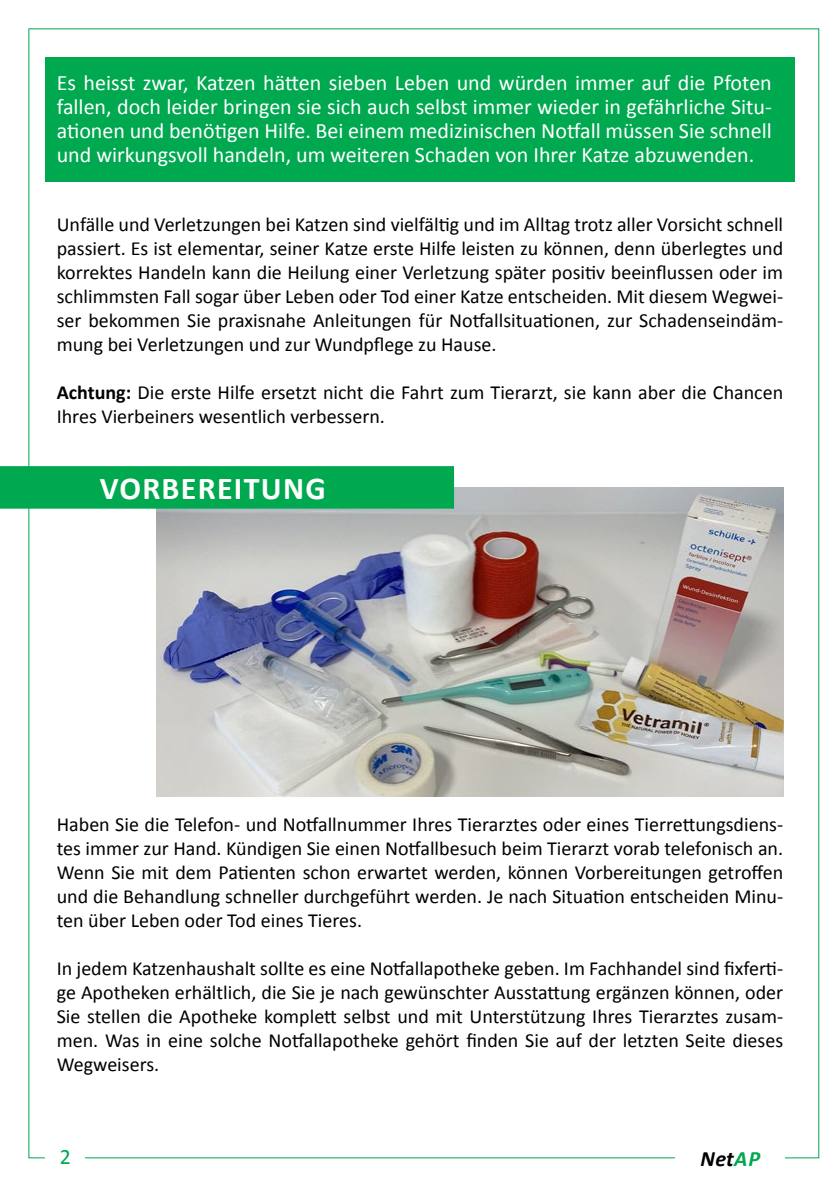
<style>
.page{position:relative;width:840px;height:1191px;background:#fff}
.page>*{position:absolute;margin:0;border:0;box-sizing:border-box;transform-origin:0 0}
.t1{font:700 32px "Calibri";letter-spacing:.04em;color:#fff}
.t2{font:22px/24px "Calibri";color:#fff;text-align:justify}
.t3{font:italic 700 22px "Calibri";letter-spacing:.02em;color:#000}
.t4{font:22px "Calibri";color:#00a850}
.t5{font:20px/24px "Calibri";color:#000;text-align:justify}
.s1{font-weight:700}
.s2{color:#00a850}
</style>
<div class="page">
<div style="left:45px;top:57px;width:749px;height:125px;background:#00a850"></div>
<img style="left:156px;top:487px;width:626px;height:310px">
<div style="left:0;top:466px;width:454px;height:42px;background:#00a850"></div>
<p class="t2" style="left:57px;top:70px;width:716px">Es heisst zwar, Katzen hätten sieben Leben und würden immer auf die Pfoten fallen, doch leider bringen sie sich auch selbst immer wieder in gefährliche Situ&shy;ationen und benötigen Hilfe. Bei einem medizinischen Notfall müssen Sie schnell und wirkungsvoll handeln, um weiteren Schaden von Ihrer Katze abzuwenden.</p>
<p class="t5" style="left:57px;top:211px;width:727px">Unfälle und Verletzungen bei Katzen sind vielfältig und im Alltag trotz aller Vorsicht schnell passiert. Es ist elementar, seiner Katze erste Hilfe leisten zu können, denn überlegtes und korrektes Handeln kann die Heilung einer Verletzung später positiv beeinflussen oder im schlimmsten Fall sogar über Leben oder Tod einer Katze entscheiden. Mit diesem Wegwei&shy;ser bekommen Sie praxisnahe Anleitungen für Notfallsituationen, zur Schadenseindäm&shy;mung bei Verletzungen und zur Wundpflege zu Hause.</p>
<p class="t5" style="left:57px;top:379px;width:727px"><span class="s1">Achtung:</span> Die erste Hilfe ersetzt nicht die Fahrt zum Tierarzt, sie kann aber die Chancen<br>Ihres Vierbeiners wesentlich verbessern.</p>
<h1 class="t1" style="left:100px;top:469px;width:227px">VORBEREITUNG</h1>
<p class="t5" style="left:57px;top:811px;width:727px">Haben Sie die Telefon- und Notfallnummer Ihres Tierarztes oder eines Tierrettungsdiens&shy;tes immer zur Hand. Kündigen Sie einen Notfallbesuch beim Tierarzt vorab telefonisch an.<br>Wenn Sie mit dem Patienten schon erwartet werden, können Vorbereitungen getroffen und die Behandlung schneller durchgeführt werden. Je nach Situation entscheiden Minu&shy;ten über Leben oder Tod eines Tieres.</p>
<p class="t5" style="left:57px;top:955px;width:727px">In jedem Katzenhaushalt sollte es eine Notfallapotheke geben. Im Fachhandel sind fixferti&shy;ge Apotheken erhältlich, die Sie je nach gewünschter Ausstattung ergänzen können, oder Sie stellen die Apotheke komplett selbst und mit Unterstützung Ihres Tierarztes zusam&shy;men. Was in eine solche Notfallapotheke gehört finden Sie auf der letzten Seite dieses Wegweisers.</p>
<p class="t4" style="left:60px;top:1143px;width:13px">2</p>
<p class="t3" style="left:700px;top:1145px;width:61px">Net<span class="s2">AP</span></p>
</div>
